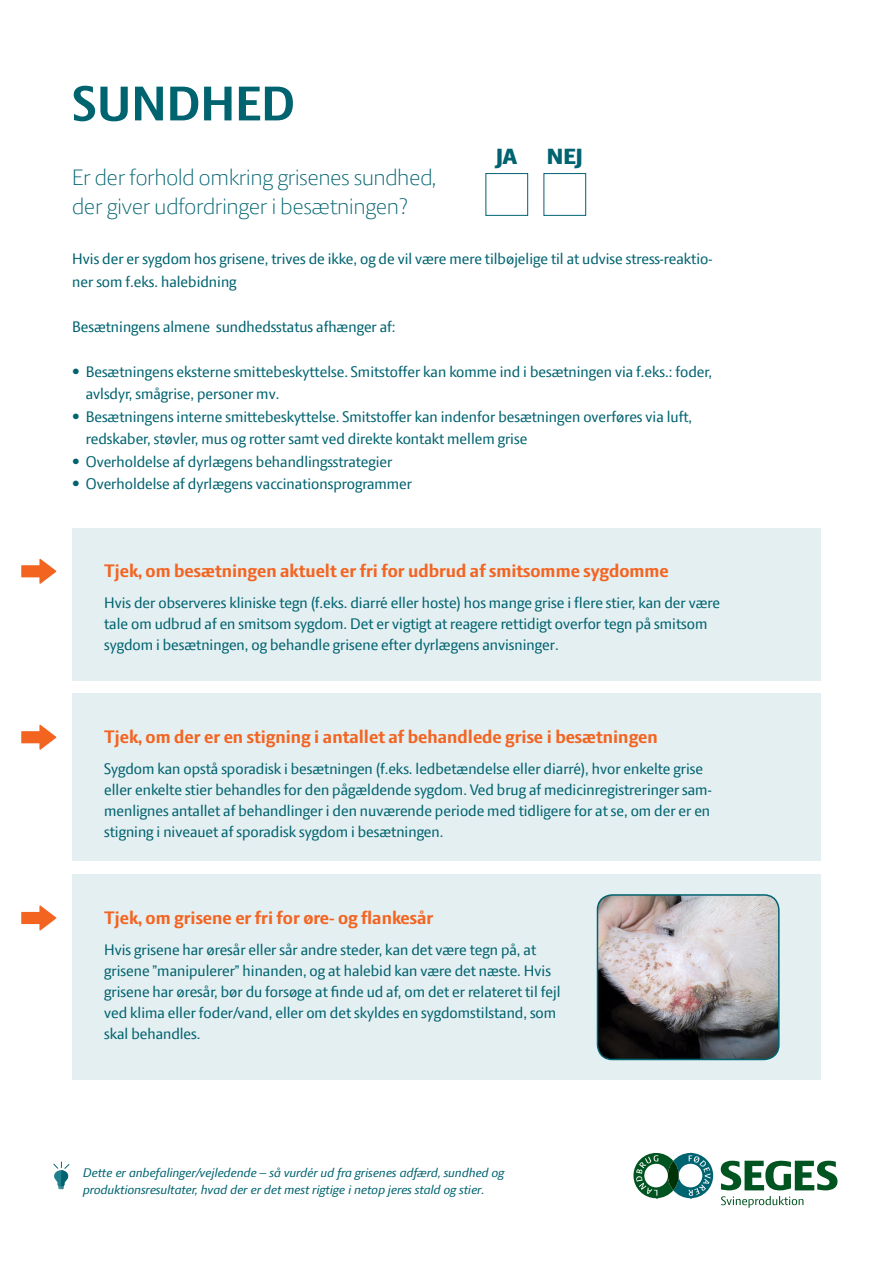
<style>
.page{position:relative;width:893px;height:1263px;background:#fff}
.page>*{position:absolute;margin:0;border:0;box-sizing:border-box;transform-origin:0 0}
.t1{font:700 52.5px "LF Press Sans";color:#006370}
.t2{font:300 24px/28.8px "LF Press Sans";color:#006370}
.t3{font:800 23.7px "LF Press Sans";color:#006370}
.t4{font:700 19.5px "LF Press Sans";color:#f36421}
.t5{font:16.5px/21px "LF Press Sans";color:#006370}
.t6{font:italic 13.5px/16.5px "LF Press Sans";color:#006370}
</style>
<div class="page">
<svg style="left:633px;top:1153px;width:80px;height:45px"></svg>
<svg style="left:721px;top:1161px;width:116px;height:29px"></svg>
<svg style="left:721px;top:1196px;width:82px;height:12px"></svg>
<svg style="left:53px;top:1161px;width:16px;height:28px"></svg>
<div style="left:486px;top:173px;width:42px;height:43px;border:1px solid #006370"></div>
<div style="left:544px;top:173px;width:42px;height:43px;border:1px solid #006370"></div>
<div style="left:72px;top:528px;width:749px;height:152px;background:#e4eff1"></div>
<div style="left:72px;top:874px;width:749px;height:206px;background:#e4eff1"></div>
<div style="left:72px;top:693px;width:749px;height:168px;background:#e4eff1"></div>
<svg style="left:21px;top:559px;width:35px;height:25px"></svg>
<svg style="left:21px;top:905px;width:35px;height:25px"></svg>
<svg style="left:21px;top:725px;width:35px;height:25px"></svg>
<img style="left:597px;top:896px;width:181px;height:163px">
<div style="left:597px;top:894px;width:183px;height:166px;border:2px solid #006370;border-radius:15px"></div>
<p class="t1" style="left:72px;top:73px;width:224px">SUNDHED</p>
<p class="t2" style="left:72px;top:162px;width:365px">Er der forhold omkring grisenes sundhed, der giver udfordringer i besætningen?</p>
<p class="t3" style="left:496px;top:142px;width:23px">JA</p>
<p class="t3" style="left:547px;top:142px;width:37px">NEJ</p>
<p class="t5" style="left:72px;top:247px;width:641px;line-height:22.5px">Hvis der er sygdom hos grisene, trives de ikke, og de vil være mere tilbøjelige til at udvise stress-reaktio&shy;ner som f.eks. halebidning</p>
<p class="t5" style="left:72px;top:316px;width:325px">Besætningens almene sundhedsstatus afhænger af:</p>
<p class="t5" style="left:86px;top:360px;width:628px;line-height:22.5px;text-indent:-14px">• Besætningens eksterne smittebeskyttelse. Smitstoffer kan komme ind i besætningen via f.eks.: foder, avlsdyr, smågrise, personer mv.</p>
<p class="t5" style="left:86px;top:405px;width:608px;line-height:22.5px;text-indent:-14px">• Besætningens interne smittebeskyttelse. Smitstoffer kan indenfor besætningen overføres via luft, redskaber, støvler, mus og rotter samt ved direkte kontakt mellem grise</p>
<p class="t5" style="left:72px;top:451px;width:322px">• Overholdelse af dyrlægens behandlingsstrategier</p>
<p class="t5" style="left:72px;top:473px;width:341px">• Overholdelse af dyrlægens vaccinationsprogrammer</p>
<p class="t4" style="left:104px;top:560px;width:566px">Tjek, om besætningen aktuelt er fri for udbrud af smitsomme sygdomme</p>
<p class="t5" style="left:104px;top:592px;width:617px">Hvis der observeres kliniske tegn (f.eks. diarré eller hoste) hos mange grise i flere stier, kan der være tale om udbrud af en smitsom sygdom. Det er vigtigt at reagere rettidigt overfor tegn på smitsom sygdom i besætningen, og behandle grisene efter dyrlægens anvisninger.</p>
<p class="t4" style="left:104px;top:726px;width:555px">Tjek, om der er en stigning i antallet af behandlede grise i besætningen</p>
<p class="t5" style="left:104px;top:758px;width:609px">Sygdom kan opstå sporadisk i besætningen (f.eks. ledbetændelse eller diarré), hvor enkelte grise eller enkelte stier behandles for den pågældende sygdom. Ved brug af medicinregistreringer sam&shy;menlignes antallet af behandlinger i den nuværende periode med tidligere for at se, om der er en stigning i niveauet af sporadisk sygdom i besætningen.</p>
<p class="t4" style="left:104px;top:906px;width:331px">Tjek, om grisene er fri for øre- og flankesår</p>
<p class="t5" style="left:104px;top:939px;width:458px">Hvis grisene har øresår eller sår andre steder, kan det være tegn på, at grisene ”manipulerer” hinanden, og at halebid kan være det næste. Hvis grisene har øresår, bør du forsøge at finde ud af, om det er relateret til fejl ved klima eller foder/vand, eller om det skyldes en sygdomstilstand, som skal behandles.</p>
<p class="t6" style="left:83px;top:1164px;width:423px">Dette er anbefalinger/vejledende – så vurdér ud fra grisenes adfærd, sundhed og produktionsresultater, hvad der er det mest rigtige i netop jeres stald og stier.</p>
</div>
